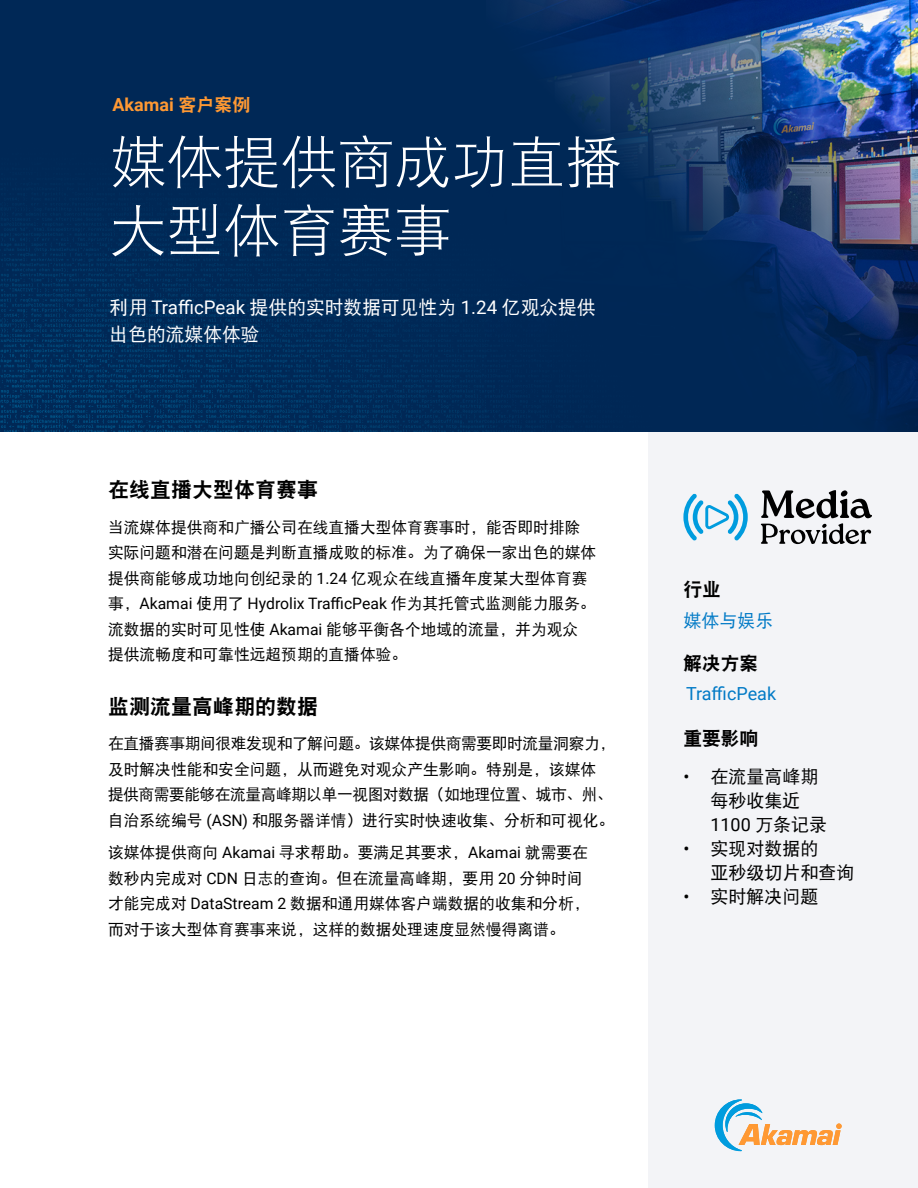
<style>
.page{position:relative;width:918px;height:1188px;background:#fff}
.page>*{position:absolute;margin:0;border:0;box-sizing:border-box;transform-origin:0 0}
.Title_-_Headline{font:57px/68.4px "DFP Hei W3";color:#fff}
.Heading_2{font:21px "DFP Hei W9";color:#000}
.Sub-Title_-_Sub-Heading{font:18.75px/27px "DFP Hei W5";color:#fff}
.Sidebar_Heading{font:18.75px "DFP Hei W9";color:#000}
.t1{font:18px/24px "DFP Hei W5";color:#000}
.Sidebar_-_Bullets{font:18px "Roboto";color:#017ac6}
.t2{font:700 18px "Roboto";color:#f93}
.Sidebar_Copy{font:18px "DFP Hei W5";color:#017ac6}
.Body{font:15.75px/25.5px "DFP Hei W5";color:#000}
.Body-2{font:15.75px/25.5px "DFP Hei W5";letter-spacing:-.025em;color:#000}
.s1{font-family:"DFP Hei W9";font-weight:400}
.s2{font-family:"Roboto"}
</style>
<div class="page">
<img style="left:0;top:0;width:486px;height:432px">
<img style="left:486px;top:0;width:432px;height:432px">
<div style="left:648px;top:432px;width:270px;height:756px;background:#f3f4f7"></div>
<svg style="left:715px;top:1099px;width:127px;height:52px"></svg>
<svg style="left:761px;top:490px;width:111px;height:54px"></svg>
<svg style="left:683px;top:494px;width:65px;height:46px"></svg>
<p class="t2" style="left:112px;top:92px;width:139px">Akamai <span class="s1">客户案例</span></p>
<p class="Title_-_Headline" style="left:110px;top:127px;width:514px">媒体提供商成功直播大型体育赛事</p>
<p class="Sub-Title_-_Sub-Heading" style="left:110px;top:293px;width:488px">利用 <span class="s2">TrafficPeak</span> 提供的实时数据可见性为 <span class="s2">1.24</span> 亿观众提供出色的流媒体体验</p>
<p class="Heading_2" style="left:108px;top:478px;width:211px">在线直播大型体育赛事</p>
<p class="Body" style="left:108px;top:514px;width:490px">当流媒体提供商和广播公司在线直播大型体育赛事时，能否即时排除实际问题和潜在问题是判断直播成败的标准。为了确保一家出色的媒体提供商能够成功地向创纪录的 <span class="s2">1.24</span> 亿观众在线直播年度某大型体育赛事，<span class="s2">Akamai</span> 使用了 <span class="s2">Hydrolix TrafficPeak</span> 作为其托管式监测能力服务。流数据的实时可见性使 <span class="s2">Akamai</span> 能够平衡各个地域的流量，并为观众提供流畅度和可靠性远超预期的直播体验。</p>
<p class="Heading_2" style="left:108px;top:695px;width:211px">监测流量高峰期的数据</p>
<p class="Body-2" style="left:108px;top:731px;width:509px">在直播赛事期间很难发现和了解问题。该媒体提供商需要即时流量洞察力，及时解决性能和安全问题，从而避免对观众产生影响。特别是，该媒体提供商需要能够在流量高峰期以单一视图对数据（如地理位置、城市、州、自治系统编号 <span class="s2">(ASN)</span> 和服务器详情）进行实时快速收集、分析和可视化。</p>
<p class="Body" style="left:108px;top:839px;width:483px">该媒体提供商向 <span class="s2">Akamai</span> 寻求帮助。要满足其要求，<span class="s2">Akamai</span> 就需要在数秒内完成对 <span class="s2">CDN</span> 日志的查询。但在流量高峰期，要用 <span class="s2">20</span> 分钟时间才能完成对 <span class="s2">DataStream 2</span> 数据和通用媒体客户端数据的收集和分析，而对于该大型体育赛事来说，这样的数据处理速度显然慢得离谱。</p>
<p class="Sidebar_Heading" style="left:683px;top:579px;width:39px">行业</p>
<p class="Sidebar_Copy" style="left:683px;top:611px;width:91px">媒体与娱乐</p>
<p class="Sidebar_Heading" style="left:683px;top:653px;width:76px">解决方案</p>
<p class="Sidebar_-_Bullets" style="left:686px;top:681px;width:92px">TrafficPeak</p>
<p class="Sidebar_Heading" style="left:683px;top:729px;width:76px">重要影响</p>
<p class="t1" style="left:710px;top:764px;width:118px;text-indent:-27px"><span class="s2">•</span> 在流量高峰期每秒收集近<br><span class="s2">1100</span> 万条记录</p>
<p class="t1" style="left:710px;top:836px;width:145px;text-indent:-27px"><span class="s2">•</span> 实现对数据的<br>亚秒级切片和查询</p>
<p class="t1" style="left:683px;top:884px;width:136px"><span class="s2">•</span> 实时解决问题</p>
</div>
